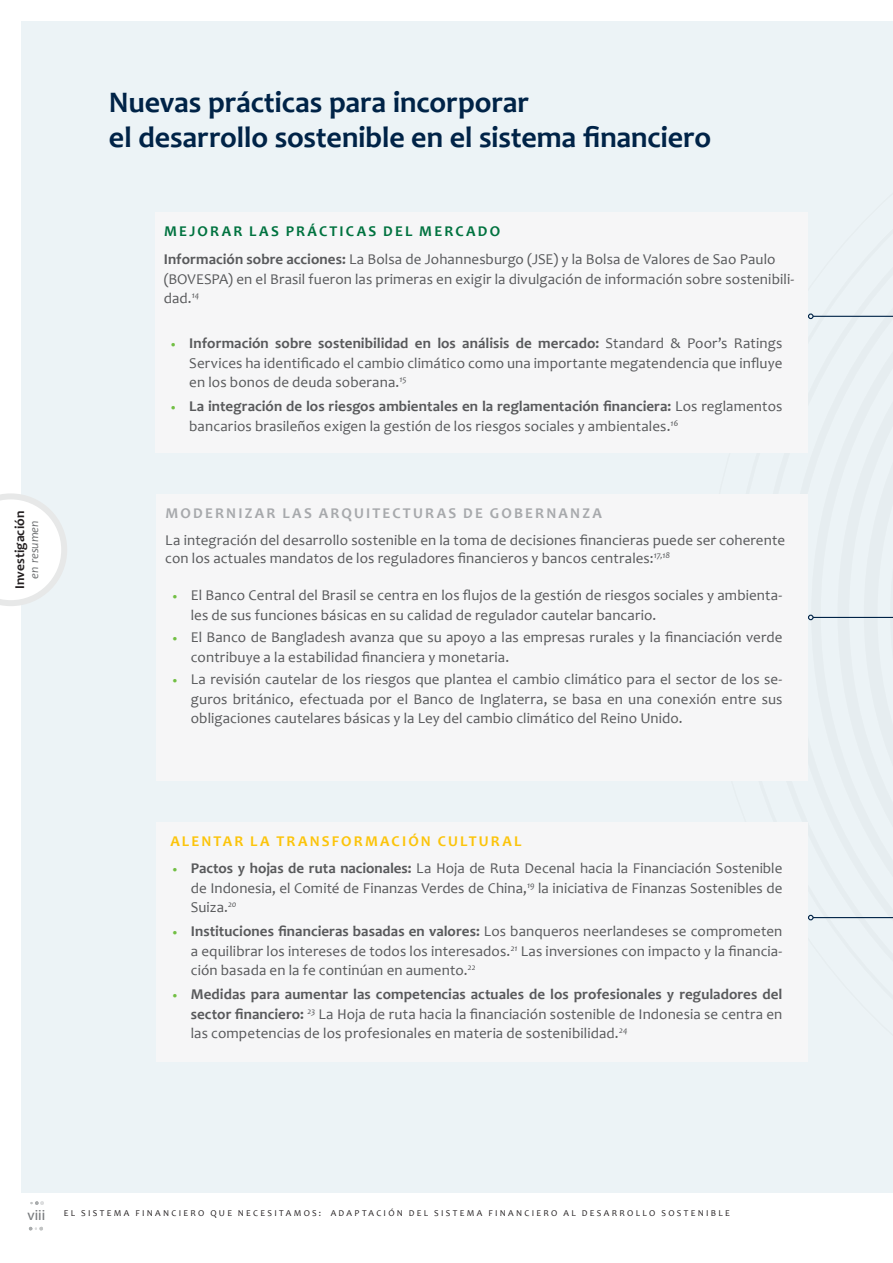
<style>
.page{position:relative;width:893px;height:1263px;background:#fff}
.page>*{position:absolute;margin:0;border:0;box-sizing:border-box;transform-origin:0 0}
.t1{font:700 30px/34.5px "Candara";letter-spacing:-.005em;color:#002347}
.t2{font:15px/19.5px "Candara";letter-spacing:.005em;color:#58595b}
.t3{font:700 15px "Candara";letter-spacing:.145em;color:#a7a9ac}
.t4{font:700 13.5px "Candara";letter-spacing:.005em;color:#231f20}
.t5{font:italic 12px "Candara";letter-spacing:-.005em;color:#6d6f71}
.t6{font:9px "Candara";letter-spacing:.255em;color:#231f20}
.s1{font-weight:700;color:#00723f}
.s2{font-weight:700}
.s3{font-weight:700;color:#fcc40a}
.s4{font-family:"Myriad Pro";font-size:15px;color:#b0b2b4}
</style>
<div class="page">
<hr style="left:892px;top:21px;width:1px;height:1172px;background:#e5eef3">
<div style="left:21px;top:21px;width:872px;height:1171px;background:#ecf3f6"></div>
<svg style="left:29px;top:1226px;width:14px;height:5px"></svg>
<svg style="left:30px;top:1201px;width:14px;height:4px"></svg>
<div style="left:157px;top:494px;width:651px;height:287px;background:#f6f6f7"></div>
<div style="left:157px;top:822px;width:651px;height:240px;background:#f6f6f7"></div>
<div style="left:155px;top:213px;width:653px;height:240px;background:#f6f6f7"></div>
<svg style="left:808px;top:313px;width:85px;height:608px"></svg>
<svg style="left:0;top:493px;width:67px;height:113px"></svg>
<h1 class="t1" style="left:109px;top:85px;width:604px">Nuevas prácticas para incorporar<br>el desarrollo sostenible en el sistema financiero</h1>
<p class="t4" style="left:11px;top:589px;width:79px;rotate:-90deg">Investigación</p>
<p class="t5" style="left:27px;top:579px;width:60px;rotate:-90deg">en resumen</p>
<p class="t2" style="left:164px;top:217px;width:613px;line-height:28px"><span class="s1">MEJORAR LAS PRÁCTICAS DEL MERCADO<br></span><span class="s2">Información sobre acciones:</span> La Bolsa de Johannesburgo (JSE) y la Bolsa de Valores de Sao Paulo</p>
<p class="t2" style="left:164px;top:269px;width:632px">(BOVESPA) en el Brasil fueron las primeras en exigir la divulgación de información sobre sostenibili&shy;dad.<sup>14</sup></p>
<p class="t2" style="left:189px;top:333px;width:595px;text-align:justify"><span class="s2">Información sobre sostenibilidad en los análisis de mercado:</span> Standard &amp; Poor’s Ratings Services ha identificado el cambio climático como una importante megatendencia que influye en los bonos de deuda soberana.<sup>15</sup></p>
<p class="t2" style="left:189px;top:396px;width:595px"><span class="s2">La integración de los riesgos ambientales en la reglamentación financiera:</span> Los reglamentos bancarios brasileños exigen la gestión de los riesgos sociales y ambientales.<sup>16</sup></p>
<p class="t3" style="left:166px;top:504px;width:438px">MODERNIZAR LAS ARQUITECTURAS DE GOBERNANZA</p>
<p class="t2" style="left:165px;top:530px;width:621px;line-height:18px">La integración del desarrollo sostenible en la toma de decisiones financieras puede ser coherente con los actuales mandatos de los reguladores financieros y bancos centrales:<sup>17,18</sup></p>
<p class="t2" style="left:191px;top:585px;width:593px">El Banco Central del Brasil se centra en los flujos de la gestión de riesgos sociales y ambienta&shy;les de sus funciones básicas en su calidad de regulador cautelar bancario.</p>
<p class="t2" style="left:191px;top:627px;width:593px">El Banco de Bangladesh avanza que su apoyo a las empresas rurales y la financiación verde contribuye a la estabilidad financiera y monetaria.</p>
<p class="t2" style="left:191px;top:669px;width:593px;text-align:justify">La revisión cautelar de los riesgos que plantea el cambio climático para el sector de los se&shy;guros británico, efectuada por el Banco de Inglaterra, se basa en una conexión entre sus obligaciones cautelares básicas y la Ley del cambio climático del Reino Unido.</p>
<p class="t2" style="left:191px;top:828px;width:593px;line-height:26.8px;text-indent:-20px"><span class="s3">ALENTAR LA TRANSFORMACIÓN CULTURAL<br></span><span class="s2">Pactos y hojas de ruta nacionales:</span> La Hoja de Ruta Decenal hacia la Financiación Sostenible</p>
<p class="t2" style="left:191px;top:878px;width:593px">de Indonesia, el Comité de Finanzas Verdes de China,<sup>19</sup> la iniciativa de Finanzas Sostenibles de<br>Suiza.<sup>20</sup></p>
<p class="t2" style="left:191px;top:921px;width:593px;text-align:justify"><span class="s2">Instituciones financieras basadas en valores:</span> Los banqueros neerlandeses se comprometen a equilibrar los intereses de todos los interesados.<sup>21</sup> Las inversiones con impacto y la financia&shy;ción basada en la fe continúan en aumento.<sup>22</sup></p>
<p class="t2" style="left:191px;top:984px;width:593px;text-align:justify"><span class="s2">Medidas para aumentar las competencias actuales de los profesionales y reguladores del sector financiero:</span> <sup>23</sup> La Hoja de ruta hacia la financiación sostenible de Indonesia se centra en las competencias de los profesionales en materia de sostenibilidad.<sup>24</sup></p>
<p class="t6" style="left:28px;top:1207px;width:704px"><span class="s4">viii</span> EL SISTEMA FINANCIERO QUE NECESITAMOS: ADAPTACIÓN DEL SISTEMA FINANCIERO AL DESARROLLO SOSTENIBLE</p>
</div>
